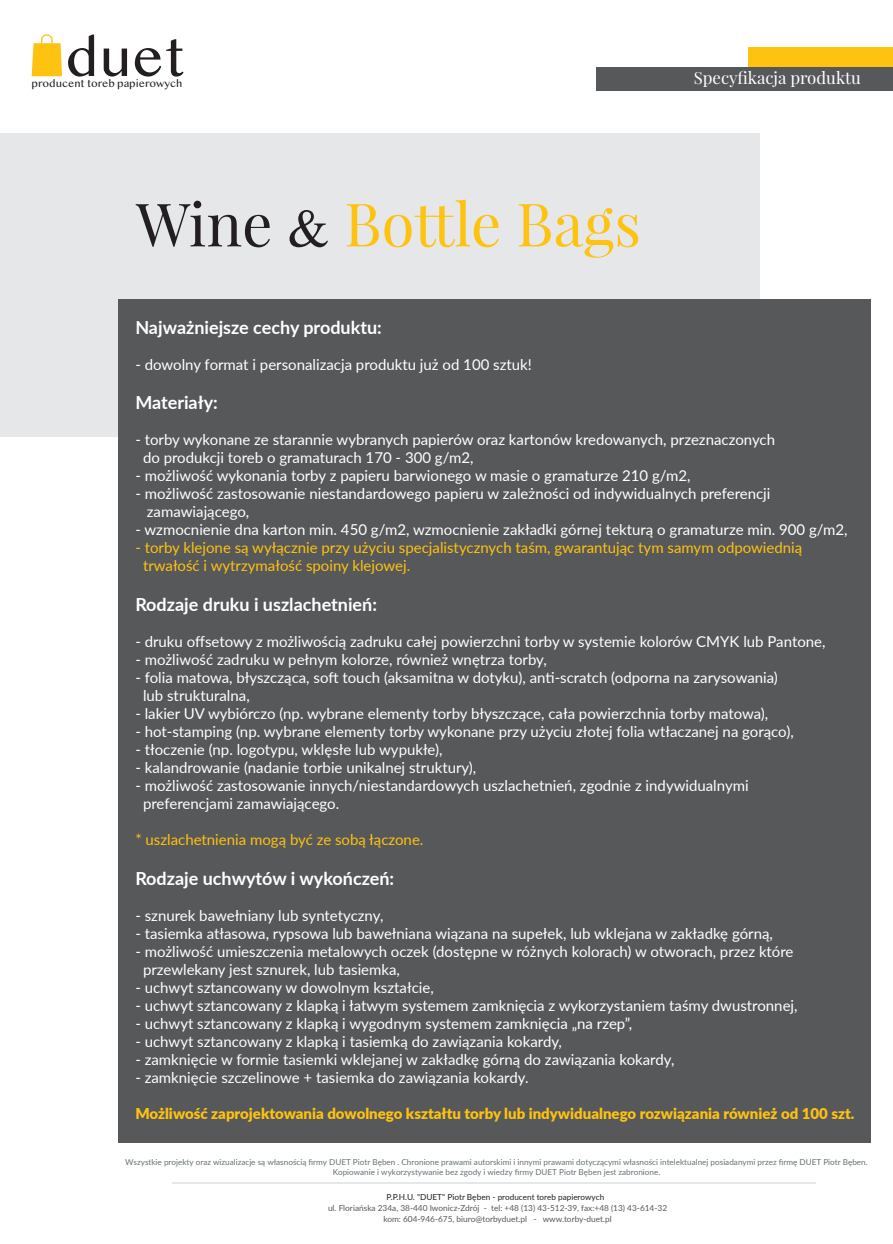
<style>
.page{position:relative;width:893px;height:1244px;background:#fff}
.page>*{position:absolute;margin:0;border:0;box-sizing:border-box;transform-origin:0 0}
.t1{font:59.85px "Playfair Display";color:#fec210}
.t2{font:54.9px "Lao MN";color:#231f20}
.t3{font:700 18px "Lato";color:#fff}
.t4{font:16.8px "Times New Roman";color:#fff}
.t5{font:16.8px "Playfair Display";color:#fff}
.t6{font:15px/18px "Lato";color:#fff}
.t7{font:15px/18px "Lato";color:#fec210}
.t8{font:900 15px "Lato";color:#fec210}
.t9{font:10.5px "Lao MN";color:#231f20}
.t10{font:8.25px/10.8px "Lato";color:#57585a;text-align:center}
.t11{font:8.1px/9.8px "Lato";color:#667174;text-align:center}
.s1{color:#231f20}
.s2{font-family:"Times";font-size:54px;color:#231f20}
.s3{font-size:8.1px;color:#231f20}
</style>
<div class="page">
<svg style="left:32px;top:34px;width:30px;height:42px"></svg>
<div style="left:748px;top:47px;width:145px;height:24px;background:#fec210"></div>
<div style="left:0;top:134px;width:760px;height:303px;background:#e6e7e9"></div>
<div style="left:596px;top:67px;width:297px;height:23px;background:#57585a"></div>
<div style="left:118px;top:299px;width:752px;height:842px;background:#57585a"></div>
<hr style="left:173px;top:1181px;width:643px;height:2px;background:#e6e7e9">
<h2 class="t2" style="left:65px;top:25px;width:122px">duet</h2>
<p class="t9" style="left:32px;top:77px;width:152px">producent toreb papierowych</p>
<p class="t5" style="left:694px;top:67px;width:169px">Specyfikacja produktu</p>
<p class="t4" style="left:665px;top:66px;width:203px">Torby papierowe z nadr kiem</p>
<h1 class="t1" style="left:136px;top:186px;width:506px"><span class="s1">Wine</span> <span class="s2">&amp;</span> Bottle Bags</h1>
<p class="t3" style="left:135px;top:314px;width:248px">Najważniejsze cechy produktu:</p>
<p class="t6" style="left:135px;top:354px;width:398px">- dowolny format i personalizacja produktu już od 100 sztuk!</p>
<p class="t3" style="left:135px;top:389px;width:84px">Materiały:</p>
<p class="t6" style="left:143px;top:430px;width:634px;text-indent:-8px">- torby wykonane ze starannie wybranych papierów oraz kartonów kredowanych, przeznaczonych do produkcji toreb o gramaturach 170 - 300 g/m2,</p>
<p class="t6" style="left:135px;top:466px;width:557px">- możliwość wykonania torby z papieru barwionego w masie o gramaturze 210 g/m2,</p>
<p class="t6" style="left:147px;top:484px;width:625px;text-indent:-12px">- możliwość zastosowanie niestandardowego papieru w zależności od indywidualnych preferencji zamawiającego,</p>
<p class="t6" style="left:135px;top:520px;width:714px">- wzmocnienie dna karton min. 450 g/m2, wzmocnienie zakładki górnej tekturą o gramaturze min. 900 g/m2,</p>
<p class="t7" style="left:143px;top:538px;width:661px;text-indent:-8px">- torby klejone są wyłącznie przy użyciu specjalistycznych taśm, gwarantując tym samym odpowiednią trwałość i wytrzymałość spoiny klejowej.</p>
<p class="t3" style="left:135px;top:591px;width:243px">Rodzaje druku i uszlachetnień:</p>
<p class="t6" style="left:135px;top:632px;width:692px">- druku offsetowy z możliwością zadruku całej powierzchni torby w systemie kolorów CMYK lub Pantone,</p>
<p class="t6" style="left:135px;top:650px;width:413px">- możliwość zadruku w pełnym kolorze, również wnętrza torby,</p>
<p class="t6" style="left:143px;top:668px;width:636px;text-indent:-8px">- folia matowa, błyszcząca, soft touch (aksamitna w dotyku), anti-scratch (odporna na zarysowania) lub strukturalna,</p>
<p class="t6" style="left:135px;top:704px;width:634px">- lakier UV wybiórczo (np. wybrane elementy torby błyszczące, cała powierzchnia torby matowa),</p>
<p class="t6" style="left:135px;top:722px;width:660px">- hot-stamping (np. wybrane elementy torby wykonane przy użyciu złotej folia wtłaczanej na gorąco),</p>
<p class="t6" style="left:135px;top:740px;width:309px">- tłoczenie (np. logotypu, wklęsłe lub wypukłe),</p>
<p class="t6" style="left:135px;top:758px;width:343px">- kalandrowanie (nadanie torbie unikalnej struktury),</p>
<p class="t6" style="left:143px;top:776px;width:607px;text-indent:-8px">- możliwość zastosowanie innych/niestandardowych uszlachetnień, zgodnie z indywidualnymi preferencjami zamawiającego.</p>
<p class="t7" style="left:135px;top:830px;width:290px">* uszlachetnienia mogą być ze sobą łączone.</p>
<p class="t3" style="left:135px;top:864px;width:260px">Rodzaje uchwytów i wykończeń:</p>
<p class="t6" style="left:135px;top:905px;width:250px">- sznurek bawełniany lub syntetyczny,</p>
<p class="t6" style="left:135px;top:923px;width:639px">- tasiemka atłasowa, rypsowa lub bawełniana wiązana na supełek, lub wklejana w zakładkę górną,</p>
<p class="t6" style="left:143px;top:941px;width:652px;text-indent:-8px">- możliwość umieszczenia metalowych oczek (dostępne w różnych kolorach) w otworach, przez które przewlekany jest sznurek, lub tasiemka,</p>
<p class="t6" style="left:135px;top:977px;width:300px">- uchwyt sztancowany w dowolnym kształcie,</p>
<p class="t6" style="left:135px;top:995px;width:664px">- uchwyt sztancowany z klapką i łatwym systemem zamknięcia z wykorzystaniem taśmy dwustronnej,</p>
<p class="t6" style="left:135px;top:1013px;width:498px">- uchwyt sztancowany z klapką i wygodnym systemem zamknięcia „na rzep”,</p>
<p class="t6" style="left:135px;top:1031px;width:428px">- uchwyt sztancowany z klapką i tasiemką do zawiązania kokardy,</p>
<p class="t6" style="left:135px;top:1049px;width:541px">- zamknięcie w formie tasiemki wklejanej w zakładkę górną do zawiązania kokardy,</p>
<p class="t6" style="left:135px;top:1067px;width:395px">- zamknięcie szczelinowe + tasiemka do zawiązania kokardy.</p>
<p class="t8" style="left:135px;top:1101px;width:720px">Możliwość zaprojektowania dowolnego kształtu torby lub indywidualnego rozwiązania również od 100 szt.</p>
<p class="t11" style="left:125px;top:1156px;width:744px">Wszystkie projekty oraz wizualizacje są własnością firmy DUET Piotr Bęben . Chronione prawami autorskimi i innymi prawami dotyczącymi własności intelektualnej posiadanymi przez firmę DUET Piotr Bęben.<br>Kopiowanie i wykorzystywanie bez zgody i wiedzy firmy DUET Piotr Bęben jest zabronione.</p>
<p class="t10" style="left:328px;top:1191px;width:341px"><span class="s1">P.P.H.U. "DUET" Piotr Bęben -</span> <span class="s3">producent toreb papierowych<br></span>ul. Floriańska 234a, 38-440 Iwonicz-Zdrój - tel: +48 (13) 43-512-39, fax:+48 (13) 43-614-32 kom: 604-946-675, biuro@torbyduet.pl - www.torby-duet.pl</p>
</div>
